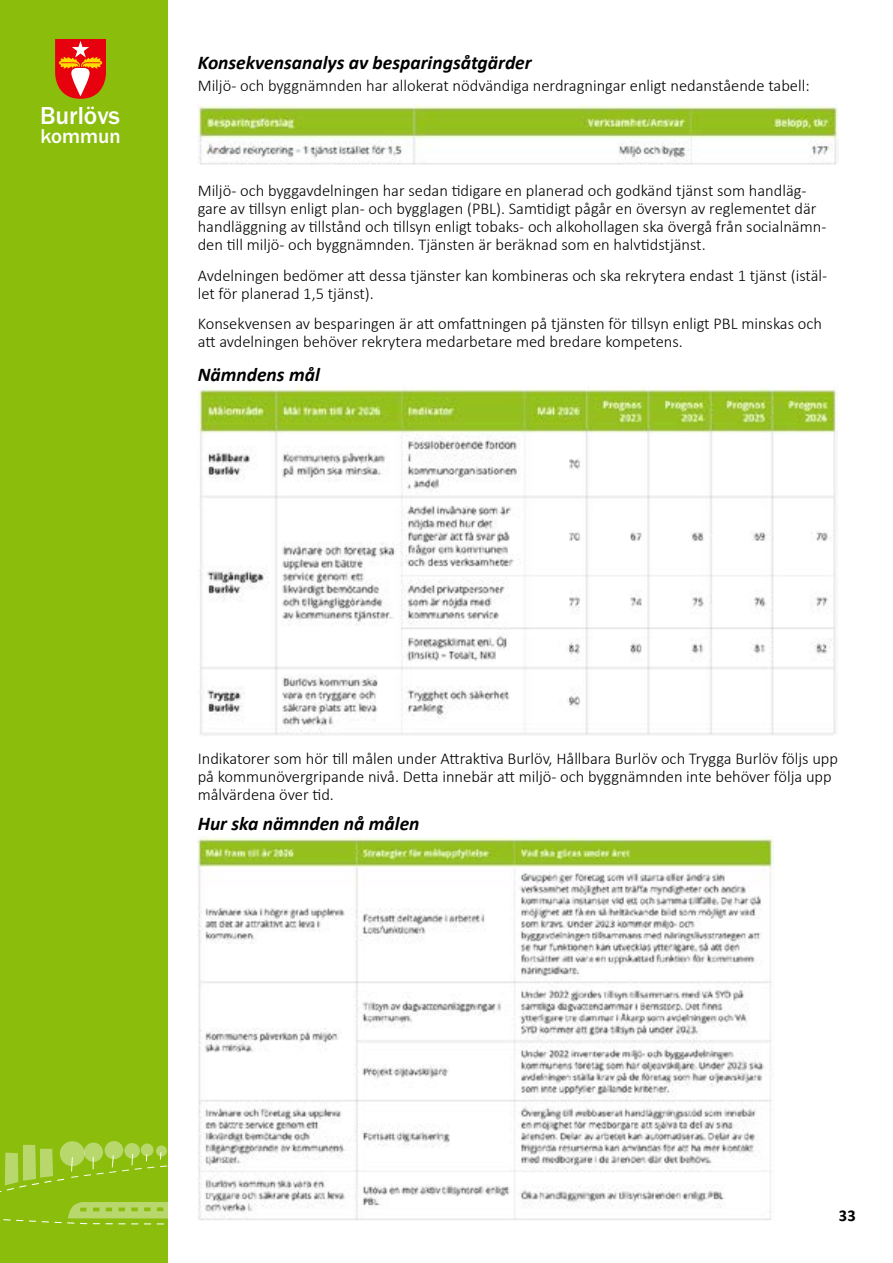
<style>
.page{position:relative;width:893px;height:1263px;background:#fff}
.page>*{position:absolute;margin:0;border:0;box-sizing:border-box;transform-origin:0 0}
.t1{font:500 25.35px "Franklin Gothic";color:#fff}
.t2{font:500 20.7px "Franklin Gothic";color:#fff}
.t3{font:italic 700 19.5px "Calibri";color:#000}
.t4{font:300 16.5px/18.1px "Calibri";color:#000}
.t5{font:700 16.5px "Calibri";color:#000}
</style>
<div class="page">
<div style="left:0;top:0;width:167px;height:1263px;background:#8bbd0d"></div>
<svg style="left:84px;top:1142px;width:19px;height:20px"></svg>
<svg style="left:60px;top:1141px;width:25px;height:25px"></svg>
<div style="left:105px;top:1141px;width:18px;height:18px;background:#b8d76c;border-radius:50%"></div>
<svg style="left:124px;top:1143px;width:16px;height:15px"></svg>
<svg style="left:141px;top:1143px;width:13px;height:13px"></svg>
<svg style="left:0;top:1145px;width:167px;height:80px"></svg>
<svg style="left:55px;top:39px;width:51px;height:60px;background:#e4482d"></svg>
<img style="left:198px;top:105px;width:641px;height:60px">
<img style="left:198px;top:387px;width:640px;height:349px">
<img style="left:198px;top:836px;width:576px;height:384px">
<h1 class="t1" style="left:40px;top:100px;width:82px">Burlövs</h1>
<p class="t2" style="left:41px;top:123px;width:82px">kommun</p>
<p class="t3" style="left:198px;top:50px;width:335px">Konsekvensanalys av besparingsåtgärder</p>
<p class="t4" style="left:198px;top:77px;width:613px">Miljö- och byggnämnden har allokerat nödvändiga nerdragningar enligt nedanstående tabell:</p>
<p class="t4" style="left:198px;top:181px;width:630px">Miljö- och byggavdelningen har sedan tidigare en planerad och godkänd tjänst som handläg&shy;gare av tillsyn enligt plan- och bygglagen (PBL). Samtidigt pågår en översyn av reglementet där handläggning av tillstånd och tillsyn enligt tobaks- och alkohollagen ska övergå från socialnämn&shy;den till miljö- och byggnämnden. Tjänsten är beräknad som en halvtidstjänst.</p>
<p class="t4" style="left:198px;top:266px;width:631px">Avdelningen bedömer att dessa tjänster kan kombineras och ska rekrytera endast 1 tjänst (istäl&shy;let för planerad 1,5 tjänst).</p>
<p class="t4" style="left:198px;top:314px;width:626px">Konsekvensen av besparingen är att omfattningen på tjänsten för tillsyn enligt PBL minskas och att avdelningen behöver rekrytera medarbetare med bredare kompetens.</p>
<p class="t3" style="left:198px;top:362px;width:124px">Nämndens mål</p>
<p class="t4" style="left:198px;top:749px;width:642px">Indikatorer som hör till målen under Attraktiva Burlöv, Hållbara Burlöv och Trygga Burlöv följs upp på kommunövergripande nivå. Detta innebär att miljö- och byggnämnden inte behöver följa upp målvärdena över tid.</p>
<p class="t3" style="left:198px;top:812px;width:223px">Hur ska nämnden nå målen</p>
<p class="t5" style="left:839px;top:1204px;width:18px">33</p>
</div>
